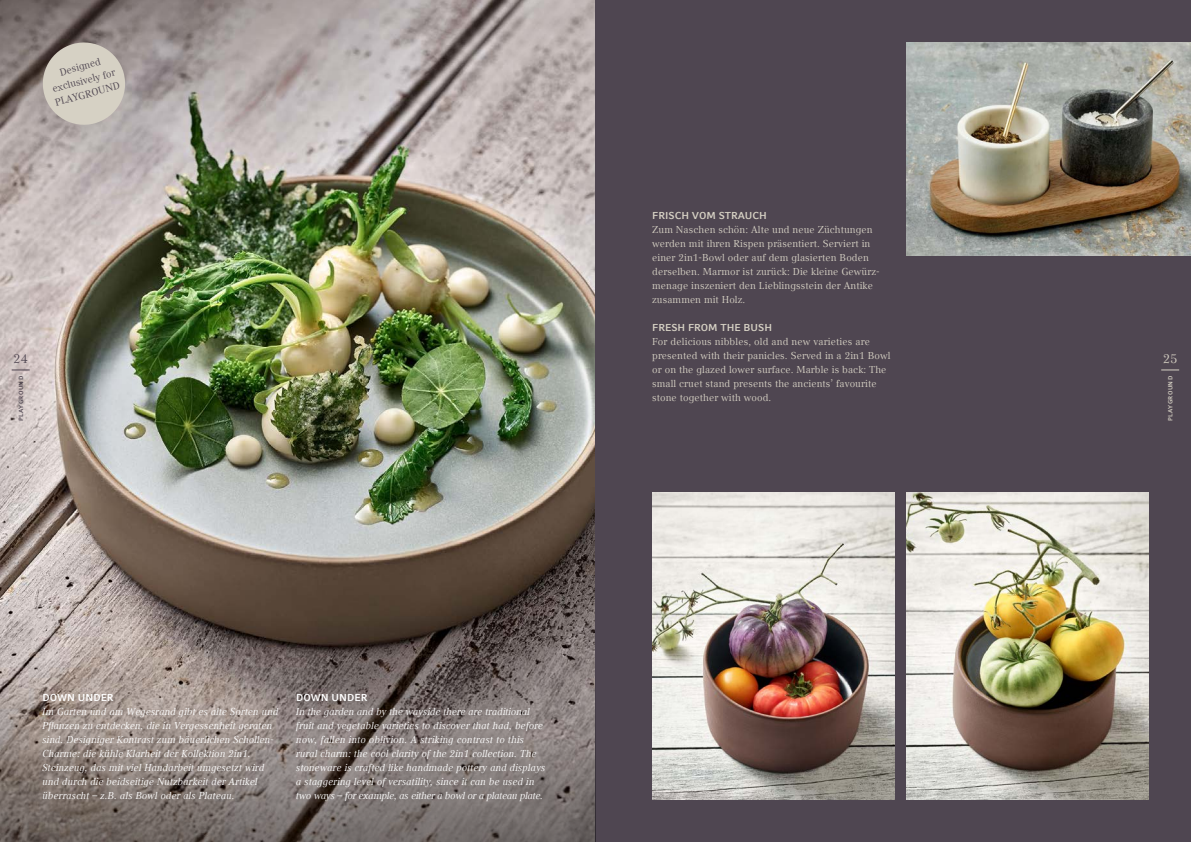
<style>
.page{position:relative;width:1191px;height:842px;background:#fff}
.page>*{position:absolute;margin:0;border:0;box-sizing:border-box;transform-origin:0 0}
.t1{font:12.6px "Compatil Text LT Com";color:#d6d1c4}
.t2{font:12.6px "Compatil Text LT Com";color:#4f4651}
.t3{font:italic 10px/14px "Compatil Text LT Com";letter-spacing:.01em;color:#fff}
.t4{font:10px/14px "Compatil Text LT Com";letter-spacing:.01em;color:#d6d1c4}
.t5{font:700 10px "Compatil Fact LT Com";color:#d6d1c4}
.t6{font:10px/14px "Compatil Text LT Com";color:#4f4651;text-align:center}
.t7{font:700 10px "Compatil Fact LT Com";color:#fff}
.t8{font:700 6px "Compatil Fact LT Com";letter-spacing:.06em;color:#d6d1c4}
.t9{font:700 6px "Compatil Fact LT Com";letter-spacing:.06em;color:#4f4651}
</style>
<div class="page">
<img style="left:0;top:0;width:595px;height:621px">
<div style="left:595px;top:0;width:596px;height:842px;background:#4f4651"></div>
<img style="left:906px;top:43px;width:285px;height:212px">
<svg style="left:0;top:621px;width:595px;height:221px;background:#807571"></svg>
<img style="left:906px;top:493px;width:242px;height:306px">
<img style="left:652px;top:493px;width:242px;height:306px">
<svg style="left:38px;top:38px;width:92px;height:91px;background:#bdb6ad"></svg>
<svg style="left:1161px;top:370px;width:18px;height:1px"></svg>
<svg style="left:12px;top:370px;width:18px;height:1px"></svg>
<p class="t6" style="left:46px;top:69px;width:68px;rotate:-15deg">Designed exclusively for<br>PLAYGROUND</p>
<p class="t2" style="left:13px;top:352px;width:16px">24</p>
<p class="t9" style="left:17px;top:421px;width:46px;rotate:-90deg">PLAYGROUND</p>
<p class="t5" style="left:652px;top:209px;width:116px">FRISCH VOM STRAUCH</p>
<p class="t4" style="left:652px;top:222px;width:229px">Zum Naschen schön: Alte und neue Züchtungen werden mit ihren Rispen präsentiert. Serviert in einer 2in1-Bowl oder auf dem glasierten Boden derselben. Marmor ist zurück: Die kleine Gewürz&shy;menage inszeniert den Lieblingsstein der Antike zusammen mit Holz.</p>
<p class="t5" style="left:652px;top:321px;width:121px">FRESH FROM THE BUSH</p>
<p class="t4" style="left:652px;top:334px;width:240px">For delicious nibbles, old and new varieties are presented with their panicles. Served in a 2in1 Bowl or on the glazed lower surface. Marble is back: The small cruet stand presents the ancients’ favourite stone together with wood.</p>
<p class="t7" style="left:43px;top:692px;width:73px">DOWN UNDER</p>
<p class="t3" style="left:43px;top:705px;width:237px">Im Garten und am Wegesrand gibt es alte Sorten und Pflanzen zu entdecken, die in Vergessenheit geraten sind. Designiger Kontrast zum bäuerlichen Schollen-Charme: die kühle Klarheit der Kollektion 2in1.<br>Steinzeug, das mit viel Handarbeit umgesetzt wird und durch die beidseitige Nutzbarkeit der Artikel überrascht – z.B. als Bowl oder als Plateau.</p>
<p class="t7" style="left:296px;top:692px;width:73px">DOWN UNDER</p>
<p class="t3" style="left:296px;top:705px;width:251px">In the garden and by the wayside there are traditional fruit and vegetable varieties to discover that had, before now, fallen into oblivion. A striking contrast to this rural charm: the cool clarity of the 2in1 collection. The stoneware is crafted like handmade pottery and displays a staggering level of versatility, since it can be used in two ways – for example, as either a bowl or a plateau plate.</p>
<p class="t1" style="left:1163px;top:352px;width:16px">25</p>
<p class="t8" style="left:1166px;top:421px;width:46px;rotate:-90deg">PLAYGROUND</p>
</div>
